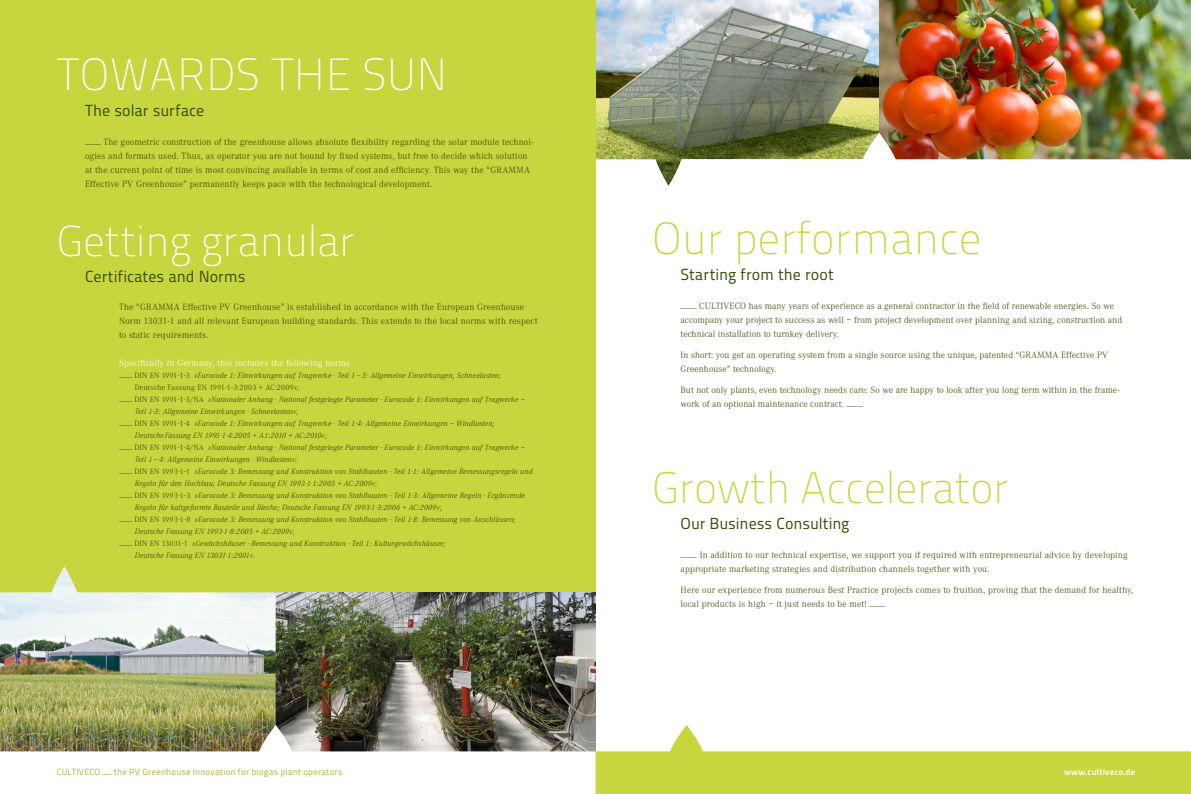
<style>
.page{position:relative;width:1191px;height:794px;background:#fff}
.page>*{position:absolute;margin:0;border:0;box-sizing:border-box;transform-origin:0 0}
.t1{font:45px "Titillium Maps 29 L 1 wt";color:#c7d53f}
.t2{font:45px "Titillium Maps 29 L 1 wt";letter-spacing:.01em;color:#fff}
.t3{font:44px "Titillium Maps 29 L 1 wt";letter-spacing:-.01em;color:#c7d53f}
.t4{font:43px "Titillium Maps 29 L 1 wt";letter-spacing:-.005em;color:#fff}
.t5{font:16px "Titillium Maps 29 L 400 wt";color:#354d03}
.t6{font:300 9.5px/14px "Corporate A";letter-spacing:.02em;color:#354d03}
.t7{font:300 9.5px "Corporate A";letter-spacing:.02em;color:#fff}
.t8{font:9px "Titillium Maps 29 L 400 wt";letter-spacing:.015em;color:#a9b638}
.t9{font:9px "Titillium Maps 29 L 800 wt";letter-spacing:.02em;color:#fff}
.t10{font:italic 300 8px "Corporate A";letter-spacing:.02em;color:#354d03}
.t11{font:300 8px "Corporate A";letter-spacing:.02em;color:#354d03}
.s1{font-style:normal}
</style>
<div class="page">
<img style="left:595px;top:0;width:284px;height:186px">
<div style="left:0;top:0;width:595px;height:794px;background:#c7d53f"></div>
<img style="left:276px;top:592px;width:319px;height:133px">
<svg style="left:595px;top:725px;width:596px;height:69px;fill:#c7d53f"></svg>
<img style="left:879px;top:0;width:312px;height:133px">
<img style="left:681px;top:133px;width:510px;height:53px">
<img style="left:52px;top:566px;width:24px;height:24px">
<img style="left:0;top:590px;width:276px;height:135px">
<img style="left:0;top:725px;width:595px;height:69px">
<h1 class="t2" style="left:57px;top:43px;width:392px">TOWARDS THE SUN</h1>
<h3 class="t5" style="left:85px;top:99px;width:121px">The solar surface</h3>
<p class="t6" style="left:85px;top:135px;width:450px">——— The geometric construction of the greenhouse allows absolute flexibility regarding the solar module technol&shy;ogies and formats used. Thus, as operator you are not bound by fixed systems, but free to decide which solution at the current point of time is most convincing available in terms of cost and efficiency. This way the “GRAMMA Effective PV Greenhouse” permanently keeps pace with the technological development.</p>
<h3 class="t4" style="left:57px;top:210px;width:299px">Getting granular</h3>
<h3 class="t5" style="left:85px;top:264px;width:162px">Certificates and Norms</h3>
<p class="t6" style="left:119px;top:300px;width:420px">The “GRAMMA Effective PV Greenhouse” is established in accordance with the European Greenhouse<br>Norm 13031-1 and all relevant European building standards. This extends to the local norms with respect to static requirements.</p>
<p class="t7" style="left:119px;top:357px;width:233px">Specifically in Germany, this includes the following norms</p>
<p class="t10" style="left:119px;top:370px;width:383px"><span class="s1">——— DIN EN 1991-1-3</span> »Eurocode 1: Einwirkungen auf Tragwerke - Teil 1 – 3: Allgemeine Einwirkungen, Schneelasten<span class="s1">;</span></p>
<p class="t11" style="left:135px;top:382px;width:166px">Deutsche Fassung EN 1991-1-3:2003 + AC:2009«;</p>
<p class="t10" style="left:119px;top:394px;width:407px"><span class="s1">——— DIN EN 1991-1-3/NA</span> »Nationaler Anhang - National festgelegte Parameter - Eurocode 1: Einwirkungen auf Tragwerke –</p>
<p class="t10" style="left:135px;top:406px;width:165px">Teil 1-3: Allgemeine Einwirkungen - Schneelasten«<span class="s1">;</span></p>
<p class="t10" style="left:119px;top:418px;width:377px"><span class="s1">——— DIN EN 1991-1-4</span> »Eurocode 1: Einwirkungen auf Tragwerke - Teil 1-4: Allgemeine Einwirkungen – Windlasten;</p>
<p class="t10" style="left:135px;top:430px;width:193px">Deutsche Fassung EN 1991-1-4:2005 + A1:2010 + AC:2010«<span class="s1">;</span></p>
<p class="t10" style="left:119px;top:442px;width:407px"><span class="s1">——— DIN EN 1991-1-4/NA</span> »Nationaler Anhang - National festgelegte Parameter - Eurocode 1: Einwirkungen auf Tragwerke –</p>
<p class="t10" style="left:135px;top:454px;width:164px">Teil 1 – 4: Allgemeine Einwirkungen - Windlasten«<span class="s1">;</span></p>
<p class="t10" style="left:119px;top:466px;width:415px"><span class="s1">——— DIN EN 1993-1-1</span> »Eurocode 3: Bemessung und Konstruktion von Stahlbauten - Teil 1-1: Allgemeine Bemessungsregeln und</p>
<p class="t10" style="left:135px;top:478px;width:244px">Regeln für den Hochbau; Deutsche Fassung EN 1993-1-1:2005 + AC:2009«<span class="s1">;</span></p>
<p class="t10" style="left:119px;top:490px;width:407px"><span class="s1">——— DIN EN 1993-1-3</span> »Eurocode 3: Bemessung und Konstruktion von Stahlbauten - Teil 1-3: Allgemeine Regeln - Ergänzende</p>
<p class="t10" style="left:135px;top:502px;width:308px">Regeln für kaltgeformte Bauteile und Bleche; Deutsche Fassung EN 1993-1-3:2006 + AC:2009«<span class="s1">;</span></p>
<p class="t10" style="left:119px;top:514px;width:398px"><span class="s1">——— DIN EN 1993-1-8</span> »Eurocode 3: Bemessung und Konstruktion von Stahlbauten - Teil 1-8: Bemessung von Anschlüssen;</p>
<p class="t10" style="left:135px;top:526px;width:161px">Deutsche Fassung EN 1993-1-8:2005 + AC:2009«<span class="s1">;</span></p>
<p class="t10" style="left:119px;top:538px;width:328px"><span class="s1">——— DIN EN 13031-1</span> »Gewächshäuser - Bemessung und Konstruktion - Teil 1: Kulturgewächshäuser;</p>
<p class="t10" style="left:135px;top:550px;width:122px">Deutsche Fassung EN 13031-1:2001«<span class="s1">.</span></p>
<p class="t8" style="left:57px;top:765px;width:287px">CULTIVECO — the PV Greenhouse Innovation for biogas plant operators</p>
<h1 class="t1" style="left:652px;top:206px;width:331px">Our performance</h1>
<h3 class="t5" style="left:680px;top:263px;width:155px">Starting from the root</h3>
<p class="t6" style="left:680px;top:299px;width:443px">——— CULTIVECO has many years of experience as a general contractor in the field of renewable energies. So we accompany your project to success as well – from project development over planning and sizing, construction and technical installation to turnkey delivery.</p>
<p class="t6" style="left:680px;top:348px;width:429px">In short: you get an operating system from a single source using the unique, patented “GRAMMA Effective PV<br>Greenhouse” technology.</p>
<p class="t6" style="left:680px;top:383px;width:441px">But not only plants, even technology needs care: So we are happy to look after you long term within in the frame&shy;work of an optional maintenance contract. ———</p>
<h2 class="t3" style="left:652px;top:456px;width:358px">Growth Accelerator</h2>
<h3 class="t5" style="left:680px;top:512px;width:170px">Our Business Consulting</h3>
<p class="t6" style="left:680px;top:548px;width:449px">——— In addition to our technical expertise, we support you if required with entrepreneurial advice by developing appropriate marketing strategies and distribution channels together with you.</p>
<p class="t6" style="left:680px;top:583px;width:454px">Here our experience from numerous Best Practice projects comes to fruition, proving that the demand for healthy, local products is high – it just needs to be met! ———</p>
<p class="t9" style="left:1064px;top:765px;width:73px">www.cultiveco.de</p>
</div>
